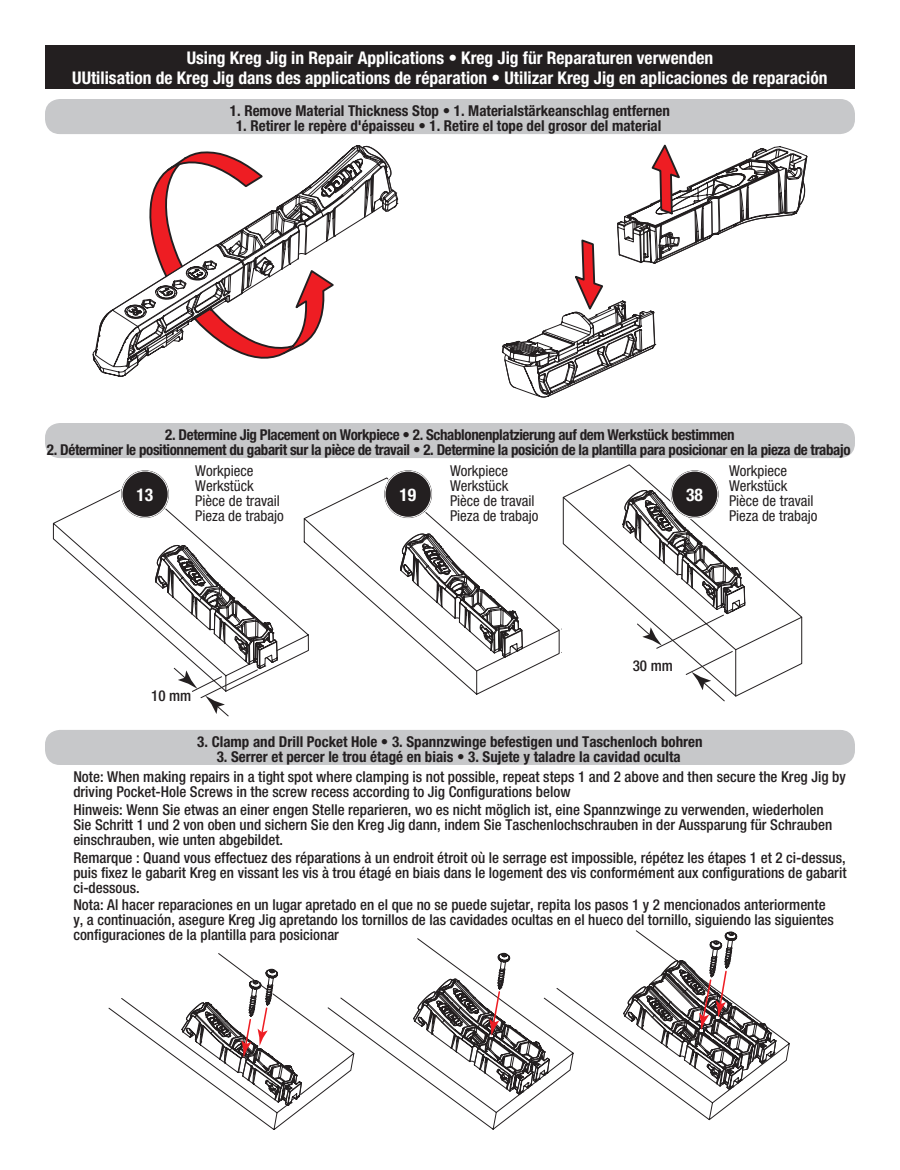
<style>
.page{position:relative;width:900px;height:1170px;background:#fff}
.page>*{position:absolute;margin:0;border:0;box-sizing:border-box;transform-origin:0 0}
.t1{font:700 condensed 17.5px "Helvetica Neue";color:#fff}
.t2{font:500 condensed 15px/15px "Helvetica Neue";color:#231f20}
.t3{font:700 condensed 15px "Helvetica Neue";color:#231f20}
.t4{font:700 condensed 15px "Helvetica Neue";letter-spacing:-.025em;color:#231f20}
.t5{font:condensed 15px "Helvetica Neue";color:#231f20}
</style>
<div class="page">
<svg style="left:462px;top:1107px;width:61px;height:23px"></svg>
<svg style="left:109px;top:998px;width:195px;height:132px"></svg>
<svg style="left:181px;top:932px;width:609px;height:175px"></svg>
<svg style="left:502px;top:145px;width:305px;height:253px"></svg>
<svg style="left:93px;top:145px;width:305px;height:232px"></svg>
<svg style="left:328px;top:490px;width:136px;height:55px"></svg>
<svg style="left:53px;top:481px;width:275px;height:235px"></svg>
<svg style="left:205px;top:699px;width:20px;height:15px"></svg>
<svg style="left:155px;top:545px;width:407px;height:154px"></svg>
<svg style="left:562px;top:490px;width:241px;height:208px"></svg>
<div style="left:45px;top:45px;width:810px;height:44px;background:#231f20"></div>
<div style="left:310px;top:594px;width:28px;height:94px;background:#fff"></div>
<div style="left:562px;top:585px;width:28px;height:99px;background:#fff"></div>
<div style="left:45px;top:99px;width:810px;height:35px;background:#c7c8ca;border-radius:15px"></div>
<div style="left:45px;top:423px;width:810px;height:35px;background:#c7c8ca;border-radius:15px"></div>
<div style="left:45px;top:730px;width:810px;height:35px;background:#c7c8ca;border-radius:15px"></div>
<div style="left:671px;top:470px;width:48px;height:48px;background:#231f20;border-radius:50%"></div>
<div style="left:670px;top:469px;width:50px;height:50px;border:1px solid #fff;border-radius:50%"></div>
<div style="left:671px;top:471px;width:47px;height:47px;border:1px solid #fff;border-radius:50%"></div>
<div style="left:384px;top:470px;width:48px;height:48px;background:#231f20;border-radius:50%"></div>
<div style="left:383px;top:469px;width:50px;height:50px;border:1px solid #fff;border-radius:50%"></div>
<div style="left:385px;top:471px;width:47px;height:47px;border:1px solid #fff;border-radius:50%"></div>
<div style="left:121px;top:470px;width:48px;height:48px;background:#231f20;border-radius:50%"></div>
<div style="left:120px;top:469px;width:50px;height:50px;border:1px solid #fff;border-radius:50%"></div>
<div style="left:122px;top:471px;width:47px;height:47px;border:1px solid #fff;border-radius:50%"></div>
<p class="t1" style="left:187px;top:47px;width:528px">Using Kreg Jig in Repair Applications • Kreg Jig für Reparaturen verwenden</p>
<p class="t1" style="left:72px;top:67px;width:757px">UUtilisation de Kreg Jig dans des applications de réparation • Utilizar Kreg Jig en aplicaciones de reparación</p>
<p class="t3" style="left:230px;top:101px;width:442px">1. Remove Material Thickness Stop • 1. Materialstärkeanschlag entfernen</p>
<p class="t3" style="left:236px;top:116px;width:427px">1. Retirer le repère d'épaisseu • 1. Retire el tope del grosor del material</p>
<p class="t4" style="left:165px;top:425px;width:571px">2. Determine Jig Placement on Workpiece • 2. Schablonenplatzierung auf dem Werkstück bestimmen</p>
<p class="t4" style="left:47px;top:440px;width:805px">2. Déterminer le positionnement du gabarit sur la pièce de travail • 2. Determine la posición de la plantilla para posicionar en la pieza de trabajo</p>
<p class="t5" style="left:195px;top:462px;width:60px">Workpiece</p>
<p class="t5" style="left:195px;top:477px;width:60px">Werkstück</p>
<p class="t5" style="left:195px;top:492px;width:86px">Pièce de travail</p>
<p class="t5" style="left:195px;top:507px;width:90px">Pieza de trabajo</p>
<p class="t5" style="left:450px;top:462px;width:60px">Workpiece</p>
<p class="t5" style="left:450px;top:477px;width:60px">Werkstück</p>
<p class="t5" style="left:450px;top:492px;width:86px">Pièce de travail</p>
<p class="t5" style="left:450px;top:507px;width:90px">Pieza de trabajo</p>
<p class="t1" style="left:137px;top:484px;width:18px">13</p>
<p class="t1" style="left:400px;top:484px;width:18px">19</p>
<p class="t1" style="left:686px;top:484px;width:18px">38</p>
<p class="t5" style="left:729px;top:462px;width:60px">Workpiece</p>
<p class="t5" style="left:729px;top:477px;width:60px">Werkstück</p>
<p class="t5" style="left:729px;top:492px;width:86px">Pièce de travail</p>
<p class="t5" style="left:729px;top:507px;width:90px">Pieza de trabajo</p>
<p class="t2" style="left:151px;top:688px;width:42px">10 mm</p>
<p class="t2" style="left:633px;top:658px;width:42px">30 mm</p>
<p class="t3" style="left:197px;top:732px;width:507px">3. Clamp and Drill Pocket Hole • 3. Spannzwinge befestigen und Taschenloch bohren</p>
<p class="t3" style="left:217px;top:747px;width:465px">3. Serrer et percer le trou étagé en biais • 3. Sujete y taladre la cavidad oculta</p>
<p class="t2" style="left:73px;top:769px;width:774px">Note: When making repairs in a tight spot where clamping is not possible, repeat steps 1 and 2 above and then secure the Kreg Jig by driving Pocket-Hole Screws in the screw recess according to Jig Configurations below</p>
<p class="t2" style="left:73px;top:802px;width:760px">Hinweis: Wenn Sie etwas an einer engen Stelle reparieren, wo es nicht möglich ist, eine Spannzwinge zu verwenden, wiederholen<br>Sie Schritt 1 und 2 von oben und sichern Sie den Kreg Jig dann, indem Sie Taschenlochschrauben in der Aussparung für Schrauben einschrauben, wie unten abgebildet.</p>
<p class="t2" style="left:73px;top:850px;width:775px;text-align:justify">Remarque : Quand vous effectuez des réparations à un endroit étroit où le serrage est impossible, répétez les étapes 1 et 2 ci-dessus, puis fixez le gabarit Kreg en vissant les vis à trou étagé en biais dans le logement des vis conformément aux configurations de gabarit ci-dessous.</p>
<p class="t2" style="left:73px;top:897px;width:762px">Nota: Al hacer reparaciones en un lugar apretado en el que no se puede sujetar, repita los pasos 1 y 2 mencionados anteriormente y, a continuación, asegure Kreg Jig apretando los tornillos de las cavidades ocultas en el hueco del tornillo, siguiendo las siguientes configuraciones de la plantilla para posicionar</p>
</div>
